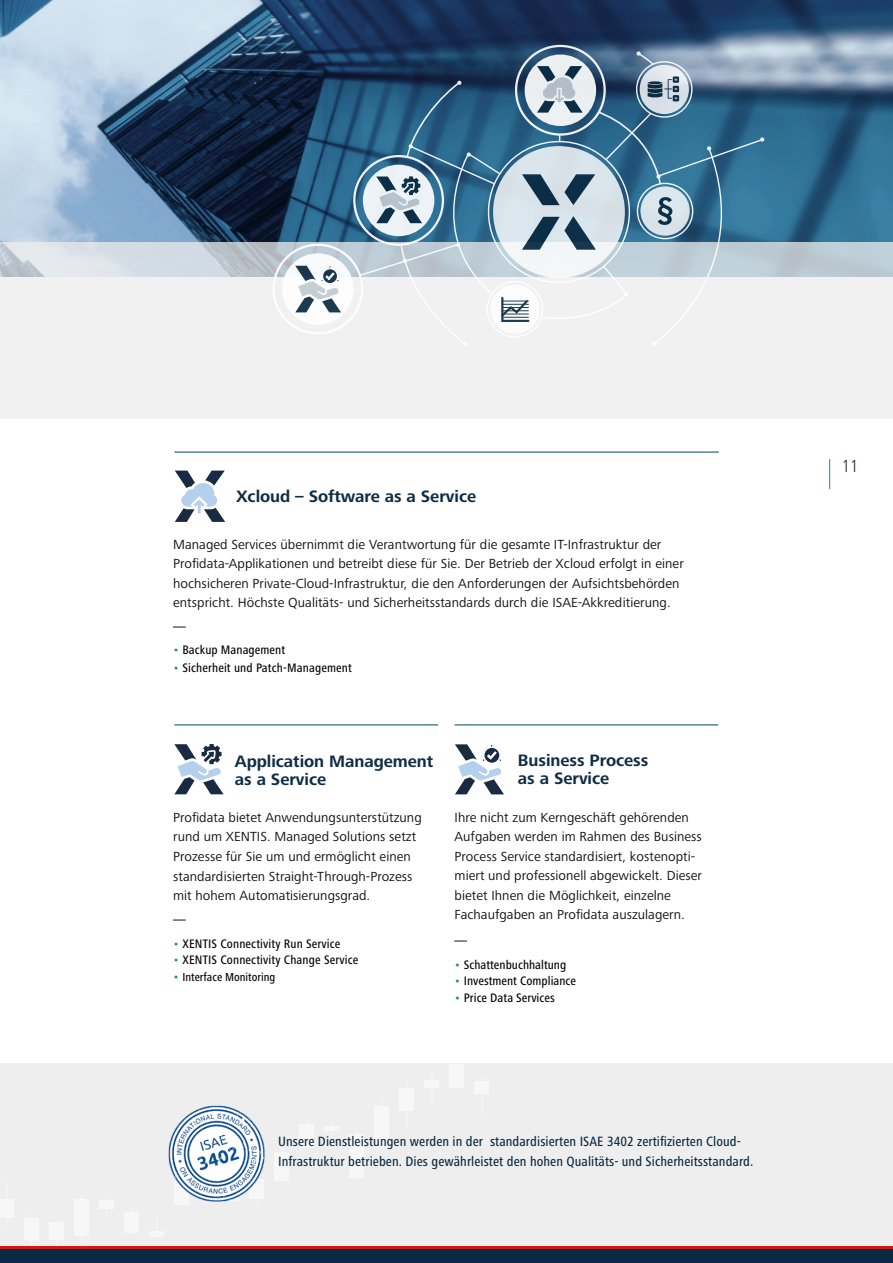
<style>
.page{position:relative;width:893px;height:1263px;background:#fff}
.page>*{position:absolute;margin:0;border:0;box-sizing:border-box;transform-origin:0 0}
.t1{font:300 condensed 18px "Frutiger Next Pro";color:#0f2c45}
.t2{font:700 17.1px/18.3px "Frutiger Next Pro";letter-spacing:-.005em;color:#0f2c45}
.t3{font:500 condensed 13.95px/19.5px "Frutiger Next Pro";letter-spacing:.005em;color:#092a42}
.t4{font:13.65px/19.5px "Frutiger Next Pro";letter-spacing:.005em;color:#131313}
.t5{font:500 condensed 12.75px "Frutiger Next Pro";letter-spacing:.01em;color:#000}
.t6{font:500 condensed 12px "Frutiger Next Pro";color:#000}
.s1{color:#297fbc}
.s2{font-size:12.75px;color:#297fbc}
</style>
<div class="page">
<img style="left:0;top:0;width:893px;height:242px">
<div style="left:0;top:242px;width:893px;height:177px;background:#ededed"></div>
<div style="left:0;top:1063px;width:893px;height:188px;background:#eee"></div>
<hr style="left:0;top:1150px;width:1px;height:67px;background:#fff">
<hr style="left:31px;top:1213px;width:1px;height:32px;background:#fff">
<hr style="left:81px;top:1195px;width:1px;height:47px;background:#fff">
<hr style="left:181px;top:1176px;width:1px;height:33px;background:#fff">
<hr style="left:231px;top:1163px;width:1px;height:39px;background:#fff">
<hr style="left:281px;top:1146px;width:1px;height:39px;background:#fff">
<hr style="left:306px;top:1119px;width:2px;height:30px;background:#fff">
<hr style="left:331px;top:1123px;width:2px;height:25px;background:#fff">
<hr style="left:356px;top:1131px;width:2px;height:49px;background:#fff">
<hr style="left:406px;top:1082px;width:2px;height:47px;background:#fff">
<hr style="left:431px;top:1071px;width:2px;height:32px;background:#fff">
<hr style="left:482px;top:1076px;width:1px;height:39px;background:#fff">
<div style="left:149px;top:1231px;width:15px;height:6px;background:#f7f7f7"></div>
<div style="left:324px;top:1126px;width:15px;height:5px;background:#f7f7f7"></div>
<div style="left:474px;top:1081px;width:15px;height:13px;background:#f7f7f7"></div>
<div style="left:99px;top:1200px;width:15px;height:9px;background:#f7f7f7"></div>
<div style="left:0;top:1200px;width:14px;height:18px;background:#f7f7f7"></div>
<div style="left:24px;top:1218px;width:15px;height:23px;background:#f7f7f7"></div>
<div style="left:124px;top:1212px;width:15px;height:20px;background:#f7f7f7"></div>
<div style="left:349px;top:1134px;width:15px;height:44px;background:#f7f7f7"></div>
<div style="left:274px;top:1152px;width:15px;height:29px;background:#f7f7f7"></div>
<div style="left:299px;top:1124px;width:15px;height:23px;background:#f7f7f7"></div>
<div style="left:374px;top:1106px;width:15px;height:41px;background:#f7f7f7"></div>
<div style="left:399px;top:1087px;width:15px;height:23px;background:#f7f7f7"></div>
<div style="left:449px;top:1064px;width:15px;height:23px;background:#f7f7f7"></div>
<div style="left:424px;top:1080px;width:15px;height:7px;background:#f7f7f7"></div>
<div style="left:49px;top:1222px;width:15px;height:18px;background:#f7f7f7"></div>
<div style="left:74px;top:1199px;width:15px;height:36px;background:#f7f7f7"></div>
<div style="left:174px;top:1181px;width:15px;height:23px;background:#f7f7f7"></div>
<svg style="left:0;top:1181px;width:1px;height:18px"></svg>
<div style="left:0;top:1248px;width:893px;height:15px;background:#092a42"></div>
<hr style="left:0;top:1246px;width:893px;height:2px;background:#cd1719">
<div style="left:272px;top:244px;width:91px;height:90px;border:2px solid #fff;border-radius:50%"></div>
<div style="left:282px;top:253px;width:72px;height:72px;background:#fff;border-radius:50%"></div>
<svg style="left:295px;top:265px;width:46px;height:47px"></svg>
<svg style="left:358px;top:51px;width:406px;height:295px"></svg>
<hr style="left:829px;top:459px;width:1px;height:30px;background:#1580c2">
<img style="left:168px;top:1106px;width:96px;height:95px">
<svg style="left:455px;top:744px;width:49px;height:50px"></svg>
<svg style="left:174px;top:744px;width:50px;height:50px"></svg>
<svg style="left:175px;top:471px;width:50px;height:51px"></svg>
<hr style="left:174px;top:724px;width:264px;height:1px;background:#004360">
<hr style="left:455px;top:724px;width:263px;height:1px;background:#004360">
<hr style="left:174px;top:452px;width:545px;height:1px;background:#004360">
<p class="t2" style="left:236px;top:487px;width:242px">Xcloud – Software as a Service</p>
<p class="t4" style="left:173px;top:535px;width:512px">Managed Services übernimmt die Verantwortung für die gesamte IT-Infrastruktur der Profidata-Applikationen und betreibt diese für Sie. Der Betrieb der Xcloud erfolgt in einer hochsicheren Private-Cloud-Infrastruktur, die den Anforderungen der Aufsichtsbehörden entspricht. Höchste Qualitäts- und Sicherheitsstandards durch die ISAE-Akkreditierung.</p>
<p class="t5" style="left:173px;top:620px;width:14px">––</p>
<p class="t5" style="left:173px;top:642px;width:114px"><span class="s1">•</span> Backup Management</p>
<p class="t5" style="left:173px;top:660px;width:180px"><span class="s1">•</span> Sicherheit und Patch-Management</p>
<p class="t2" style="left:235px;top:752px;width:200px">Application Management as a Service</p>
<p class="t2" style="left:518px;top:751px;width:132px">Business Process as a Service</p>
<p class="t4" style="left:173px;top:808px;width:250px">Profidata bietet Anwendungsunterstützung rund um XENTIS. Managed Solutions setzt Prozesse für Sie um und ermöglicht einen standardisierten Straight-Through-Prozess mit hohem Automatisierungsgrad.</p>
<p class="t5" style="left:173px;top:912px;width:14px">––</p>
<p class="t5" style="left:173px;top:936px;width:169px"><span class="s1">•</span> XENTIS Connectivity Run Service</p>
<p class="t5" style="left:173px;top:953px;width:187px"><span class="s1">•</span> XENTIS Connectivity Change Service</p>
<p class="t6" style="left:173px;top:970px;width:104px"><span class="s2">•</span> Interface Monitoring</p>
<p class="t4" style="left:455px;top:808px;width:249px">Ihre nicht zum Kerngeschäft gehörenden Aufgaben werden im Rahmen des Business Process Service standardisiert, kostenopti&shy;miert und professionell abgewickelt. Dieser bietet Ihnen die Möglichkeit, einzelne Fachaufgaben an Profidata auszulagern.</p>
<p class="t5" style="left:455px;top:933px;width:14px">––</p>
<p class="t5" style="left:455px;top:957px;width:113px"><span class="s1">•</span> Schattenbuchhaltung</p>
<p class="t5" style="left:455px;top:974px;width:123px"><span class="s1">•</span> Investment Compliance</p>
<p class="t5" style="left:455px;top:990px;width:102px"><span class="s1">•</span> Price Data Services</p>
<p class="t3" style="left:278px;top:1132px;width:477px">Unsere Dienstleistungen werden in der standardisierten ISAE 3402 zertifizierten Cloud-<br>Infrastruktur betrieben. Dies gewährleistet den hohen Qualitäts- und Sicherheitsstandard.</p>
<h1 class="t1" style="left:842px;top:456px;width:18px">11</h1>
</div>
